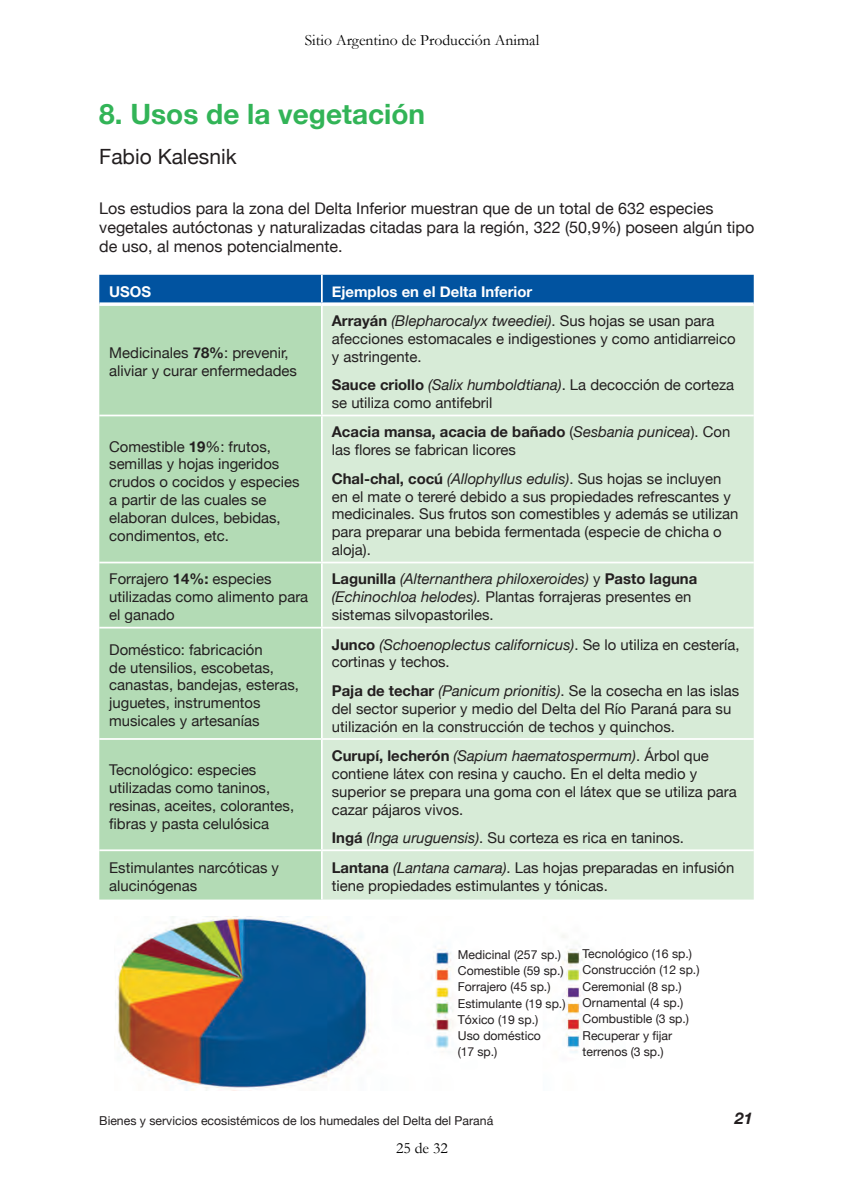
<style>
.page{position:relative;width:844px;height:1191px;background:#fff}
.page>*{position:absolute;margin:0;border:0;box-sizing:border-box;transform-origin:0 0}
.t1{font:700 28px "Helvetica Neue";color:#32b457}
.t2{font:21px "Helvetica Neue";color:#231f20}
.t3{font:16.1px/19.2px "Helvetica Neue";color:#231f20}
.t4{font:italic 700 16.1px "Helvetica Neue";color:#231f20}
.t5{font:15.75px "Garamond";color:#000}
.t6{font:14.88px/17.8px "Helvetica Neue";color:#231f20}
.t7{font:700 14.88px "Helvetica Neue";color:#fff}
.t8{font:12.25px/16.3px "Helvetica Neue";color:#231f20}
.s1{font-weight:700}
.s2{font-style:italic}
</style>
<div class="page">
<div style="left:99px;top:306px;width:222px;height:593px;background:#b3dbb5"></div>
<div style="left:322px;top:306px;width:431px;height:593px;background:#d7ebd7"></div>
<div style="left:99px;top:275px;width:654px;height:27px;background:#0153a0"></div>
<hr style="left:99px;top:414px;width:223px;height:2px;background:#fff">
<hr style="left:322px;top:414px;width:431px;height:2px;background:#fff">
<hr style="left:99px;top:561px;width:223px;height:2px;background:#fff">
<hr style="left:322px;top:561px;width:431px;height:2px;background:#fff">
<hr style="left:99px;top:627px;width:223px;height:1px;background:#fff">
<hr style="left:322px;top:627px;width:431px;height:1px;background:#fff">
<hr style="left:99px;top:738px;width:223px;height:2px;background:#fff">
<hr style="left:322px;top:738px;width:431px;height:2px;background:#fff">
<hr style="left:99px;top:849px;width:223px;height:2px;background:#fff">
<hr style="left:322px;top:849px;width:431px;height:2px;background:#fff">
<svg style="left:99px;top:302px;width:223px;height:4px"></svg>
<svg style="left:322px;top:302px;width:431px;height:1px"></svg>
<img style="left:115px;top:916px;width:469px;height:174px">
<p class="t5" style="left:304px;top:30px;width:236px">Sitio Argentino de Producción Animal</p>
<h1 class="t1" style="left:99px;top:97px;width:327px">8. Usos de la vegetación</h1>
<h2 class="t2" style="left:99px;top:144px;width:139px">Fabio Kalesnik</h2>
<p class="t3" style="left:99px;top:198px;width:656px">Los estudios para la zona del Delta Inferior muestran que de un total de 632 especies vegetales autóctonas y naturalizadas citadas para la región, 322 (50,9%) poseen algún tipo de uso, al menos potencialmente.</p>
<p class="t7" style="left:109px;top:282px;width:43px">USOS</p>
<p class="t7" style="left:332px;top:282px;width:202px">Ejemplos en el Delta Inferior</p>
<p class="t6" style="left:109px;top:344px;width:189px">Medicinales <span class="s1">78%</span>: prevenir, aliviar y curar enfermedades</p>
<p class="t6" style="left:109px;top:437px;width:192px">Comestible <span class="s1">19</span>%: frutos, semillas y hojas ingeridos crudos o cocidos y especies a partir de las cuales se elaboran dulces, bebidas, condimentos, etc.</p>
<p class="t6" style="left:332px;top:312px;width:405px"><span class="s1">Arrayán</span> <span class="s2">(Blepharocalyx tweediei)</span>. Sus hojas se usan para afecciones estomacales e indigestiones y como antidiarreico y astringente.</p>
<p class="t6" style="left:332px;top:376px;width:404px"><span class="s1">Sauce criollo</span> <span class="s2">(Salix humboldtiana)</span>. La decocción de corteza se utiliza como antifebril</p>
<p class="t6" style="left:332px;top:423px;width:400px"><span class="s1">Acacia mansa, acacia de bañado</span> (<span class="s2">Sesbania punicea</span>). Con las flores se fabrican licores</p>
<p class="t6" style="left:332px;top:469px;width:408px"><span class="s1">Chal-chal, cocú</span> <span class="s2">(Allophyllus edulis)</span>. Sus hojas se incluyen en el mate o tereré debido a sus propiedades refrescantes y medicinales. Sus frutos son comestibles y además se utilizan para preparar una bebida fermentada (especie de chicha o aloja).</p>
<p class="t6" style="left:109px;top:570px;width:200px">Forrajero <span class="s1">14%:</span> especies utilizadas como alimento para el ganado</p>
<p class="t6" style="left:332px;top:570px;width:367px"><span class="s1">Lagunilla</span> <span class="s2">(Alternanthera philoxeroides)</span> y <span class="s1">Pasto laguna </span><span class="s2">(Echinochloa helodes).</span> Plantas forrajeras presentes en sistemas silvopastoriles.</p>
<p class="t6" style="left:109px;top:640px;width:191px">Doméstico: fabricación<br>de utensilios, escobetas, canastas, bandejas, esteras, juguetes, instrumentos musicales y artesanías</p>
<p class="t6" style="left:332px;top:635px;width:409px"><span class="s1">Junco</span> <span class="s2">(Schoenoplectus californicus)</span>. Se lo utiliza en cestería, cortinas y techos.</p>
<p class="t6" style="left:332px;top:681px;width:409px"><span class="s1">Paja de techar</span> <span class="s2">(Panicum prionitis)</span>. Se la cosecha en las islas del sector superior y medio del Delta del Río Paraná para su utilización en la construcción de techos y quinchos.</p>
<p class="t6" style="left:109px;top:760px;width:186px">Tecnológico: especies utilizadas como taninos, resinas, aceites, colorantes, fibras y pasta celulósica</p>
<p class="t6" style="left:332px;top:746px;width:406px"><span class="s1">Curupí, lecherón</span> <span class="s2">(Sapium haematospermum)</span>. Árbol que contiene látex con resina y caucho. En el delta medio y superior se prepara una goma con el látex que se utiliza para cazar pájaros vivos.</p>
<p class="t6" style="left:332px;top:828px;width:354px"><span class="s1">Ingá</span> <span class="s2">(Inga uruguensis)</span>. Su corteza es rica en taninos.</p>
<p class="t6" style="left:109px;top:858px;width:171px">Estimulantes narcóticas y alucinógenas</p>
<p class="t6" style="left:332px;top:859px;width:404px"><span class="s1">Lantana</span> <span class="s2">(Lantana camara)</span>. Las hojas preparadas en infusión tiene propiedades estimulantes y tónicas.</p>
<p class="t8" style="left:458px;top:946px;width:109px">Medicinal (257 sp.)<br>Comestible (59 sp.)<br>Forrajero (45 sp.)<br>Estimulante (19 sp.)<br>Tóxico (19 sp.)<br>Uso doméstico<br>(17 sp.)</p>
<p class="t8" style="left:582px;top:945px;width:118px">Tecnológico (16 sp.)<br>Construcción (12 sp.)<br>Ceremonial (8 sp.)<br>Ornamental (4 sp.)<br>Combustible (3 sp.)<br>Recuperar y fijar terrenos (3 sp.)</p>
<p class="t8" style="left:99px;top:1112px;width:395px">Bienes y servicios ecosistémicos de los humedales del Delta del Paraná</p>
<p class="t4" style="left:734px;top:1108px;width:19px">21</p>
<p class="t5" style="left:396px;top:1137px;width:53px">25 de 32</p>
</div>
